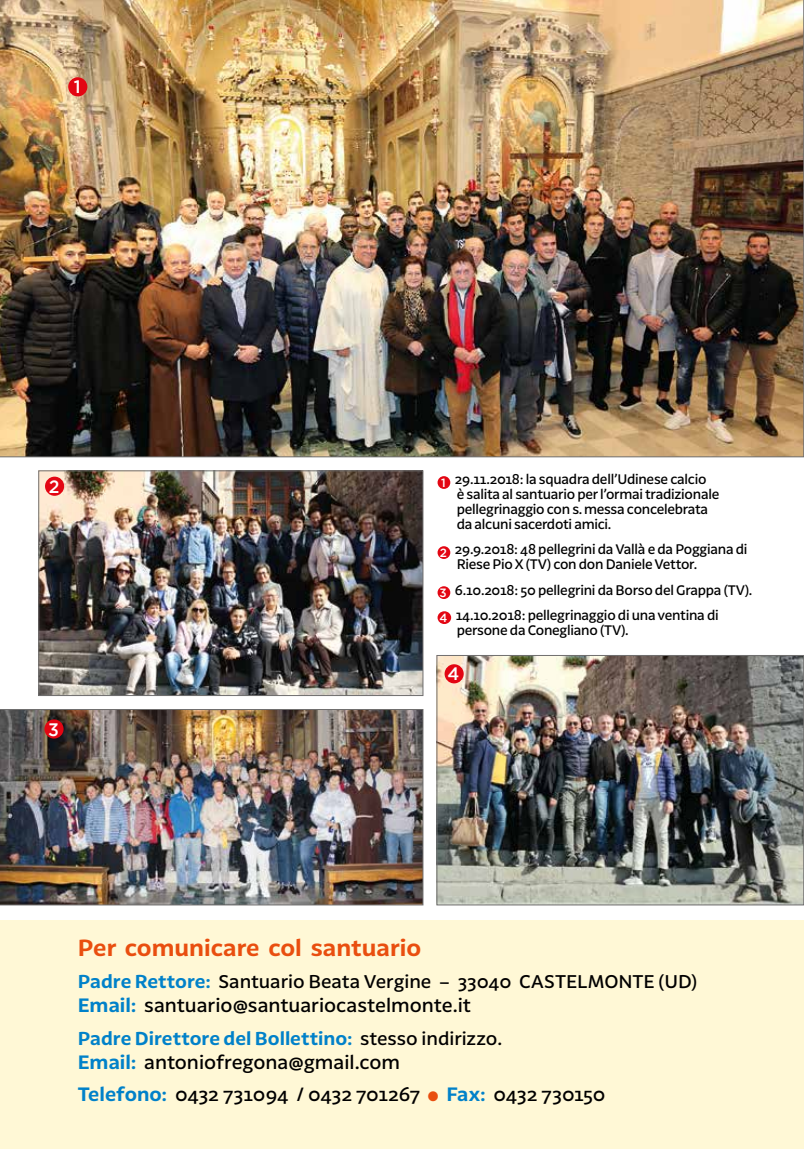
<style>
.page{position:relative;width:804px;height:1149px;background:#fff}
.page>*{position:absolute;margin:0;border:0;box-sizing:border-box;transform-origin:0 0}
.t1{font:700 22.5px "Latina Essential";color:#e94e0f}
.t2{font:500 18.75px/32.5px "Latina Essential";letter-spacing:-.005em;color:#000}
.t3{font:500 18px "Latina Essential";letter-spacing:-.005em;color:#000}
.t4{font:700 18px "Latina Essential";color:#0081c9}
.t5{font:500 18px "Gotham";color:#fff}
.t6{font:500 13.5px/15px "Latina Essential";letter-spacing:-.02em;color:#000}
.s1{font-weight:700;color:#0081c9}
.s2{font-weight:500;color:#000}
.s3{color:#e94e0f}
</style>
<div class="page">
<div style="left:0;top:920px;width:804px;height:228px;background:#fff8d6"></div>
<img style="left:0;top:0;width:804px;height:457px">
<img style="left:40px;top:472px;width:381px;height:221px">
<div style="left:38px;top:470px;width:385px;height:225px;border:1px solid #706f6f"></div>
<img style="left:0;top:709px;width:423px;height:195px">
<img style="left:438px;top:657px;width:364px;height:245px">
<div style="left:436px;top:655px;width:368px;height:249px;border:1px solid #706f6f"></div>
<div style="left:437px;top:476px;width:13px;height:13px;background:#e30613;border-radius:50%"></div>
<div style="left:437px;top:546px;width:13px;height:13px;background:#e30613;border-radius:50%"></div>
<div style="left:437px;top:586px;width:13px;height:13px;background:#e30613;border-radius:50%"></div>
<div style="left:437px;top:611px;width:14px;height:13px;background:#e30613;border-radius:50%"></div>
<div style="left:68px;top:77px;width:19px;height:19px;background:#e30613;border-radius:50%"></div>
<div style="left:45px;top:476px;width:19px;height:19px;background:#e30613;border-radius:50%"></div>
<div style="left:44px;top:719px;width:20px;height:19px;background:#e30613;border-radius:50%"></div>
<div style="left:444px;top:664px;width:20px;height:19px;background:#e30613;border-radius:50%"></div>
<h3 class="t5" style="left:74px;top:77px;width:8px">1</h3>
<h3 class="t5" style="left:49px;top:476px;width:12px">2</h3>
<h3 class="t5" style="left:48px;top:718px;width:12px">3</h3>
<p class="t6" style="left:456px;top:472px;width:264px;text-indent:-15px"><sub>1</sub> 29.11.2018: la squadra dell’Udinese calcio<br>è salita al santuario per l’ormai tradizionale pellegrinaggio con s. messa concelebrata da alcuni sacerdoti amici.</p>
<p class="t6" style="left:456px;top:542px;width:292px;text-indent:-17px"><sub>2</sub> 29.9.2018: 48 pellegrini da Vallà e da Poggiana di<br>Riese Pio X (TV) con don Daniele Vettor.</p>
<p class="t6" style="left:439px;top:577px;width:314px;line-height:25px"><sub>3</sub> 6.10.2018: 50 pellegrini da Borso del Grappa (TV).<br><sub>4</sub> 14.10.2018: pellegrinaggio di una ventina di</p>
<p class="t6" style="left:456px;top:622px;width:174px">persone da Conegliano (TV).</p>
<h3 class="t5" style="left:447px;top:663px;width:13px">4</h3>
<h1 class="t1" style="left:78px;top:934px;width:345px">Per comunicare col santuario</h1>
<h3 class="t3" style="left:78px;top:971px;width:621px"><span class="s1">Padre Rettore:</span> Santuario Beata Vergine – 33040 CASTELMONTE (UD)</h3>
<h2 class="t2" style="left:78px;top:988px;width:395px"><span class="s1">Email:</span> santuario@santuariocastelmonte.it</h2>
<h3 class="t4" style="left:78px;top:1027px;width:426px">Padre Direttore del Bollettino: <span class="s2">stesso indirizzo.</span></h3>
<h2 class="t2" style="left:78px;top:1045px;width:529px"><span class="s1">Email:</span> antoniofregona@gmail.com<br><span class="s1">Telefono:</span> 0432 731094 / 0432 701267 <span class="s3">●</span> <span class="s1">Fax:</span> 0432 730150</h2>
</div>
